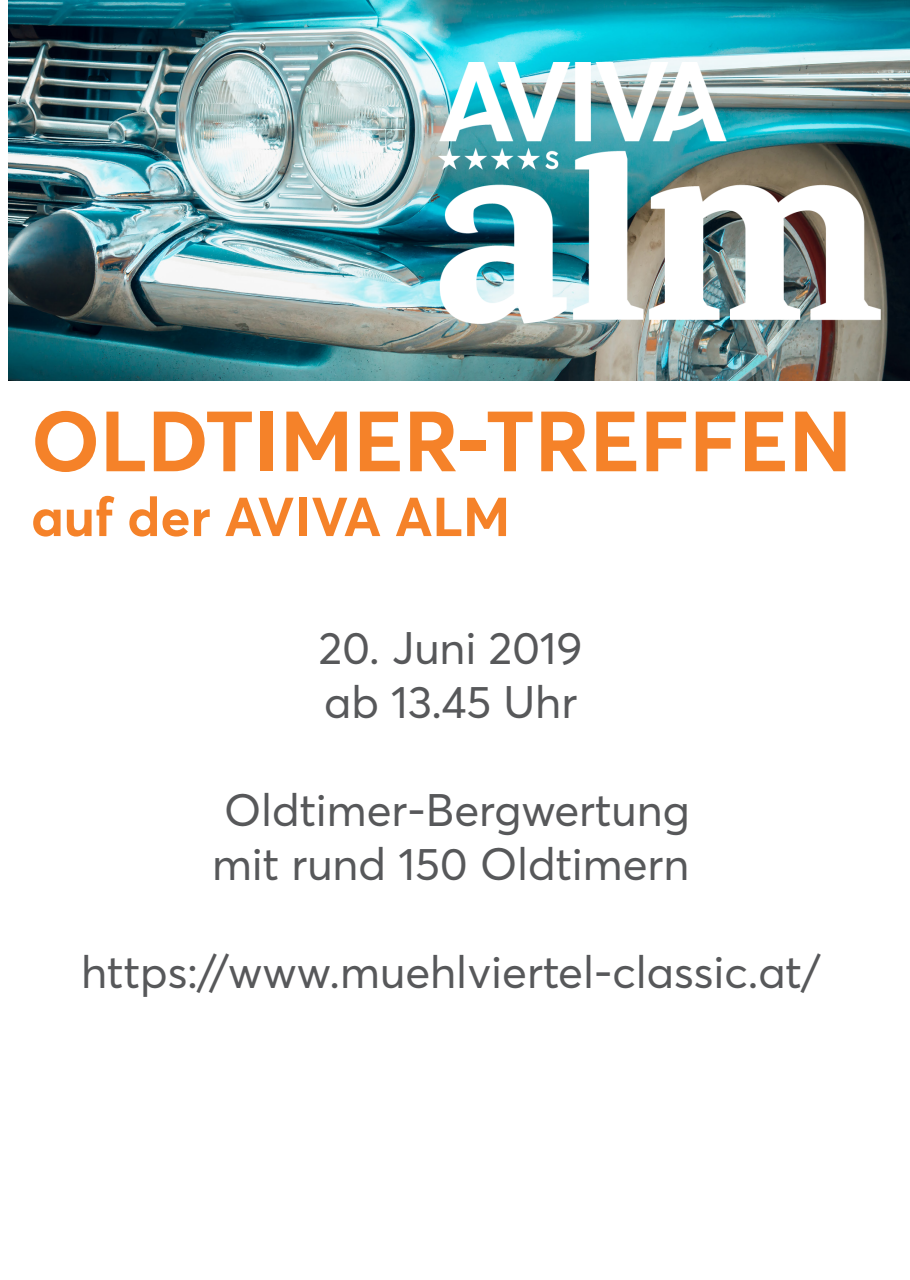
<style>
.page{position:relative;width:910px;height:1280px;background:#fff}
.page>*{position:absolute;margin:0;border:0;box-sizing:border-box;transform-origin:0 0}
.t1{font:700 84px "Averta";color:#f58229}
.t2{font:700 54px "Averta";color:#f58229}
.t3{font:45px "Averta";color:#57585a}
</style>
<div class="page">
<img style="left:9px;top:0;width:901px;height:381px">
<img style="left:438px;top:63px;width:442px;height:260px">
<p class="t1" style="left:31px;top:382px;width:822px">OLDTIMER-TREFFEN</p>
<p class="t2" style="left:31px;top:479px;width:481px">auf der AVIVA ALM</p>
<p class="t3" style="left:319px;top:617px;width:265px">20. Juni 2019</p>
<p class="t3" style="left:324px;top:671px;width:254px">ab 13.45 Uhr</p>
<p class="t3" style="left:224px;top:779px;width:467px">Oldtimer-Bergwertung</p>
<p class="t3" style="left:212px;top:833px;width:479px">mit rund 150 Oldtimern</p>
<p class="t3" style="left:81px;top:941px;width:741px">https://www.muehlviertel-classic.at/</p>
</div>
